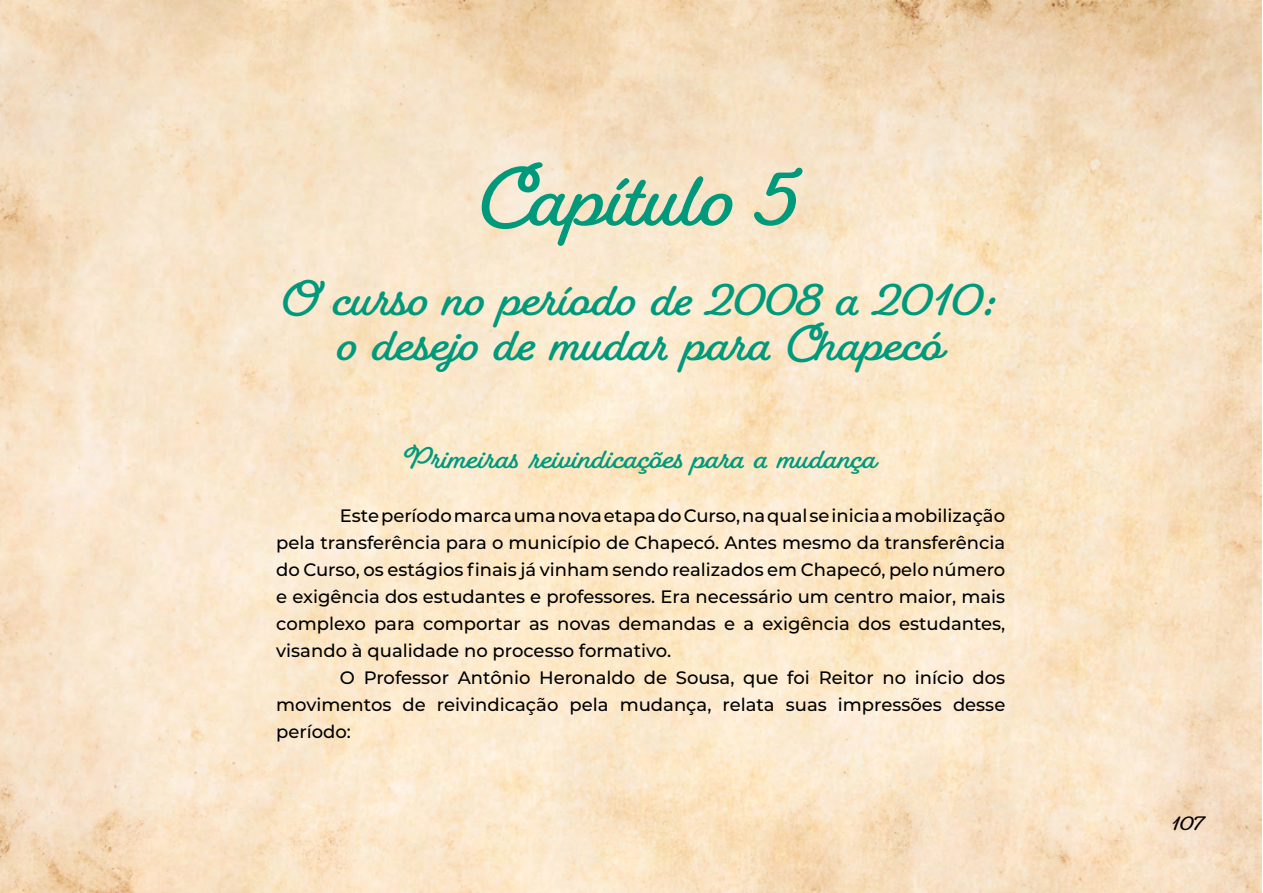
<style>
.page{position:relative;width:1263px;height:893px;background:#fff}
.page>*{position:absolute;margin:0;border:0;box-sizing:border-box;transform-origin:0 0}
.t1{font:700 75px "Fairwater Script";letter-spacing:-.035em;color:#00997b}
.t2{font:700 45px/45px "Fairwater Script";letter-spacing:-.02em;color:#00997b;text-align:center}
.t3{font:700 27px "Fairwater Script";letter-spacing:-.035em;color:#00997b}
.t4{font:700 19.5px "Fairwater Script";color:#000}
.t5{font:500 18px/27px "Montserrat";color:#000;text-align:justify}
</style>
<div class="page">
<img style="left:0;top:0;width:1262px;height:892px">
<h1 class="t1" style="left:482px;top:155px;width:320px">Capítulo 5</h1>
<h2 class="t2" style="left:283px;top:277px;width:717px">O curso no período de 2008 a 2010: o desejo de mudar para Chapecó</h2>
<h3 class="t3" style="left:405px;top:443px;width:475px">Primeiras reivindicações para a mudança</h3>
<p class="t5" style="left:276px;top:501px;width:731px;text-indent:64px">Este período marca uma nova etapa do Curso, na qual se inicia a mobilização pela transferência para o município de Chapecó. Antes mesmo da transferência do Curso, os estágios finais já vinham sendo realizados em Chapecó, pelo número e exigência dos estudantes e professores. Era necessário um centro maior, mais complexo para comportar as novas demandas e a exigência dos estudantes, visando à qualidade no processo formativo.</p>
<p class="t5" style="left:276px;top:663px;width:731px;text-indent:64px">O Professor Antônio Heronaldo de Sousa, que foi Reitor no início dos movimentos de reivindicação pela mudança, relata suas impressões desse período:</p>
<p class="t4" style="left:1172px;top:812px;width:33px">107</p>
</div>
